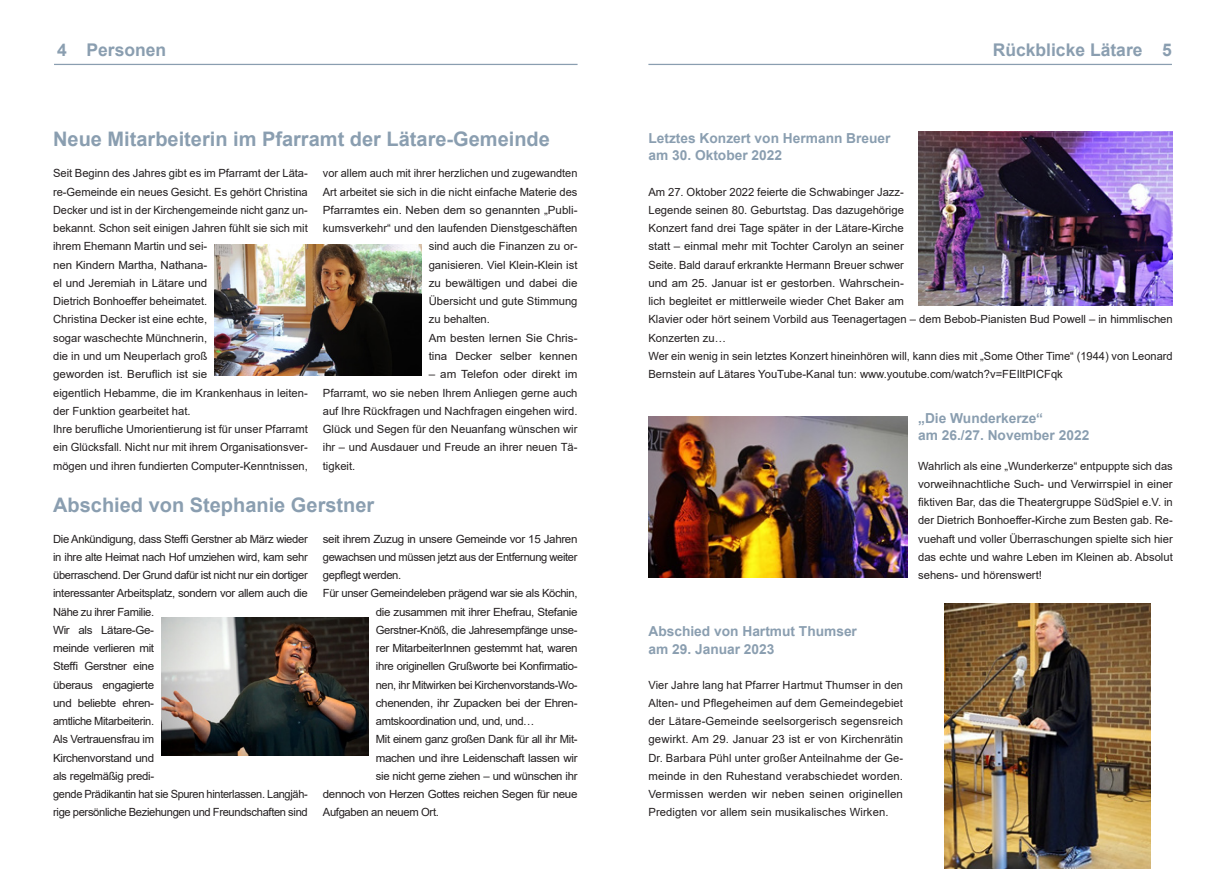
<style>
.page{position:relative;width:1226px;height:872px;background:#fff}
.page>*{position:absolute;margin:0;border:0;box-sizing:border-box;transform-origin:0 0}
.Überschrift{font:700 20px "Arial";color:#8a9eb0}
.t1{font:700 17.5px "Arial";color:#8a9eb0}
.Unterüberschrift{font:700 13.75px "Arial";color:#8a9eb0}
.Fließtext{font:11.25px/18.2px "Arial";color:#231f20;text-align:justify}
.Fließtext-2{font:11.25px/18.2px "Arial";letter-spacing:-.03em;color:#231f20}
</style>
<div class="page">
<hr style="left:648px;top:64px;width:524px;height:1px;background:#8a9eb0">
<hr style="left:54px;top:64px;width:524px;height:1px;background:#8a9eb0">
<img style="left:214px;top:244px;width:208px;height:132px">
<img style="left:161px;top:617px;width:208px;height:139px">
<img style="left:918px;top:131px;width:255px;height:174px">
<img style="left:648px;top:416px;width:259px;height:162px">
<img style="left:945px;top:604px;width:206px;height:264px">
<p class="t1" style="left:57px;top:37px;width:110px">4 Personen</p>
<p class="t1" style="left:993px;top:37px;width:181px">Rückblicke Lätare 5</p>
<p class="Überschrift" style="left:53px;top:125px;width:498px">Neue Mitarbeiterin im Pfarramt der Lätare-Gemeinde</p>
<p class="Fließtext" style="left:53px;top:164px;width:256px;text-align:left">Seit Beginn des Jahres gibt es im Pfarramt der Läta&shy;re-Gemeinde ein neues Gesicht. Es gehört Christina Decker und ist in der Kirchengemeinde nicht ganz un&shy;bekannt. Schon seit einigen Jahren fühlt sie sich mit ihrem Ehemann Martin und sei-<br>nen Kindern Martha, Nathana-<br>el und Jeremiah in Lätare und<br>Dietrich Bonhoeffer beheimatet.</p>
<p class="Fließtext" style="left:53px;top:310px;width:256px;text-align:left">Christina Decker ist eine echte,<br>sogar waschechte Münchnerin,<br>die in und um Neuperlach groß<br>geworden ist. Beruflich ist sie<br>eigentlich Hebamme, die im Krankenhaus in leiten&shy;der Funktion gearbeitet hat.</p>
<p class="Fließtext" style="left:53px;top:420px;width:256px">Ihre berufliche Umorientierung ist für unser Pfarramt ein Glücksfall. Nicht nur mit ihrem Organisationsver&shy;mögen und ihren fundierten Computer-Kenntnissen,</p>
<p class="Fließtext" style="left:323px;top:164px;width:256px">vor allem auch mit ihrer herzlichen und zugewandten</p>
<p class="Fließtext" style="left:323px;top:182px;width:256px">Art arbeitet sie sich in die nicht einfache Materie des</p>
<p class="Fließtext" style="left:323px;top:201px;width:256px">Pfarramtes ein. Neben dem so genannten „Publi-</p>
<p class="Fließtext" style="left:323px;top:219px;width:256px">kumsverkehr“ und den laufenden Dienstgeschäften</p>
<p class="Fließtext" style="left:429px;top:237px;width:150px">sind auch die Finanzen zu or-</p>
<p class="Fließtext" style="left:429px;top:255px;width:150px">ganisieren. Viel Klein-Klein ist</p>
<p class="Fließtext" style="left:429px;top:274px;width:150px">zu bewältigen und dabei die</p>
<p class="Fließtext" style="left:429px;top:292px;width:150px">Übersicht und gute Stimmung</p>
<p class="Fließtext" style="left:429px;top:310px;width:63px">zu behalten.</p>
<p class="Fließtext" style="left:429px;top:328px;width:150px">Am besten lernen Sie Chris&shy;tina Decker selber kennen</p>
<p class="Fließtext" style="left:323px;top:365px;width:256px;text-indent:106px">– am Telefon oder direkt im Pfarramt, wo sie neben Ihrem Anliegen gerne auch auf Ihre Rückfragen und Nachfragen eingehen wird.<br>Glück und Segen für den Neuanfang wünschen wir ihr – und Ausdauer und Freude an ihrer neuen Tä&shy;tigkeit.</p>
<p class="Überschrift" style="left:53px;top:490px;width:323px">Abschied von Stephanie Gerstner</p>
<p class="Fließtext" style="left:53px;top:529px;width:256px">Die Ankündigung, dass Steffi Gerstner ab März wieder in ihre alte Heimat nach Hof umziehen wird, kam sehr überraschend. Der Grund dafür ist nicht nur ein dortiger interessanter Arbeitsplatz, sondern vor allem auch die Nähe zu ihrer Familie.</p>
<p class="Fließtext-2" style="left:53px;top:620px;width:256px">Wir als Lätare-Ge-<br>meinde verlieren mit<br>Steffi Gerstner eine<br>überaus engagierte<br>und beliebte ehren-<br>amtliche Mitarbeiterin.<br>Als Vertrauensfrau im<br>Kirchenvorstand und<br>als regelmäßig predi-<br>gende Prädikantin hat sie Spuren hinterlassen. Langjäh&shy;rige persönliche Beziehungen und Freundschaften sind</p>
<p class="Fließtext" style="left:323px;top:529px;width:256px">seit ihrem Zuzug in unsere Gemeinde vor 15 Jahren gewachsen und müssen jetzt aus der Entfernung weiter gepflegt werden.</p>
<p class="Fließtext" style="left:376px;top:584px;width:203px;text-indent:-53px">Für unser Gemeindeleben prägend war sie als Köchin, die zusammen mit ihrer Ehefrau, Stefanie Gerstner-Knöß, die Jahresempfänge unse&shy;rer MitarbeiterInnen gestemmt hat, waren ihre originellen Grußworte bei Konfirmatio&shy;nen, ihr Mitwirken bei Kirchenvorstands-Wo&shy;chenenden, ihr Zupacken bei der Ehren&shy;amtskoordination und, und, und…</p>
<p class="Fließtext-2" style="left:376px;top:730px;width:203px">Mit einem ganz großen Dank für all ihr Mit-</p>
<p class="Fließtext-2" style="left:376px;top:748px;width:203px">machen und ihre Leidenschaft lassen wir</p>
<p class="Fließtext-2" style="left:376px;top:766px;width:203px">sie nicht gerne ziehen – und wünschen ihr</p>
<p class="Fließtext-2" style="left:323px;top:785px;width:256px">dennoch von Herzen Gottes reichen Segen für neue</p>
<p class="Fließtext-2" style="left:323px;top:803px;width:118px">Aufgaben an neuem Ort.</p>
<p class="Unterüberschrift" style="left:648px;top:128px;width:244px">Letztes Konzert von Hermann Breuer</p>
<p class="Unterüberschrift" style="left:648px;top:146px;width:135px">am 30. Oktober 2022</p>
<p class="Fließtext" style="left:648px;top:182px;width:526px;text-align:left">Am 27. Oktober 2022 feierte die Schwabinger Jazz-<br>Legende seinen 80. Geburtstag. Das dazugehörige<br>Konzert fand drei Tage später in der Lätare-Kirche<br>statt – einmal mehr mit Tochter Carolyn an seiner<br>Seite. Bald darauf erkrankte Hermann Breuer schwer<br>und am 25. Januar ist er gestorben. Wahrschein-<br>lich begleitet er mittlerweile wieder Chet Baker am<br>Klavier oder hört seinem Vorbild aus Teenagertagen – dem Bebob-Pianisten Bud Powell – in himmlischen Konzerten zu…</p>
<p class="Fließtext" style="left:648px;top:347px;width:526px">Wer ein wenig in sein letztes Konzert hineinhören will, kann dies mit „Some Other Time“ (1944) von Leonard<br>Bernstein auf Lätares YouTube-Kanal tun: www.youtube.com/watch?v=FEIltPICFqk</p>
<p class="Unterüberschrift" style="left:918px;top:408px;width:127px">„Die Wunderkerze“</p>
<p class="Unterüberschrift" style="left:918px;top:426px;width:173px">am 26./27. November 2022</p>
<p class="Fließtext" style="left:918px;top:456px;width:256px">Wahrlich als eine „Wunderkerze“ entpuppte sich das vorweihnachtliche Such- und Verwirrspiel in einer fiktiven Bar, das die Theatergruppe SüdSpiel e.V. in der Dietrich Bonhoeffer-Kirche zum Besten gab. Re&shy;vuehaft und voller Überraschungen spielte sich hier das echte und wahre Leben im Kleinen ab. Absolut sehens- und hörenswert!</p>
<p class="Unterüberschrift" style="left:648px;top:621px;width:210px">Abschied von Hartmut Thumser</p>
<p class="Unterüberschrift" style="left:648px;top:639px;width:128px">am 29. Januar 2023</p>
<p class="Fließtext" style="left:648px;top:675px;width:256px">Vier Jahre lang hat Pfarrer Hartmut Thumser in den Alten- und Pflegeheimen auf dem Gemeindegebiet der Lätare-Gemeinde seelsorgerisch segensreich gewirkt. Am 29. Januar 23 ist er von Kirchenrätin Dr. Barbara Pühl unter großer Anteilnahme der Ge&shy;meinde in den Ruhestand verabschiedet worden.<br>Vermissen werden wir neben seinen originellen Predigten vor allem sein musikalisches Wirken.</p>
</div>
